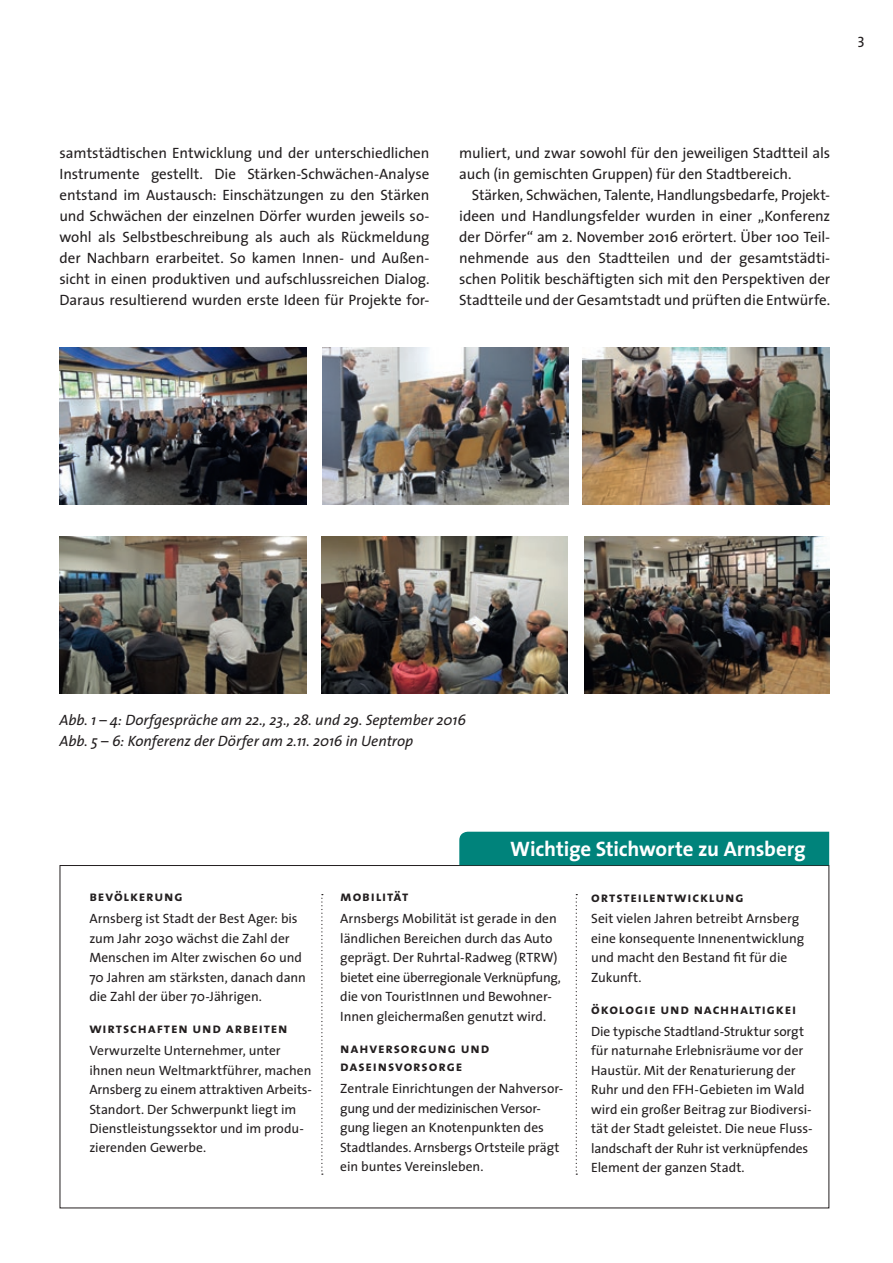
<style>
.page{position:relative;width:893px;height:1263px;background:#fff}
.page>*{position:absolute;margin:0;border:0;box-sizing:border-box;transform-origin:0 0}
.t1{font:700 21px "The Sans";letter-spacing:-.01em;color:#fff}
.t2{font:15px/21px "The Sans";letter-spacing:-.005em;color:#231f20;text-align:justify}
.t3{font:italic 15px/21px "The Sans";letter-spacing:-.005em;color:#231f20}
.t4{font:15px "The Sans Caps";color:#231f20}
.t5{font:14.25px/18px "The Sans Bold Caps";letter-spacing:.06em;color:#231f20}
.t6{font:13.5px/19.5px "The Sans";letter-spacing:-.005em;color:#231f20}
</style>
<div class="page">
<img style="left:60px;top:347px;width:246px;height:158px">
<img style="left:322px;top:347px;width:247px;height:158px">
<img style="left:583px;top:347px;width:246px;height:158px">
<img style="left:60px;top:536px;width:246px;height:158px">
<img style="left:321px;top:536px;width:247px;height:158px">
<img style="left:585px;top:536px;width:244px;height:158px">
<div style="left:459px;top:832px;width:370px;height:33px;background:#00837b"></div>
<svg style="left:321px;top:894px;width:2px;height:281px"></svg>
<svg style="left:576px;top:894px;width:1px;height:281px"></svg>
<p class="t4" style="left:857px;top:29px;width:9px">3</p>
<p class="t2" style="left:60px;top:141px;width:371px">samtstädtischen Entwicklung und der unterschiedlichen Instrumente gestellt. Die Stärken-Schwächen-Analyse entstand im Austausch: Einschätzungen zu den Stärken und Schwächen der einzelnen Dörfer wurden jeweils so&shy;wohl als Selbstbeschreibung als auch als Rückmeldung der Nachbarn erarbeitet. So kamen Innen- und Außen&shy;sicht in einen produktiven und aufschlussreichen Dialog.<br>Daraus resultierend wurden erste Ideen für Projekte for-</p>
<p class="t2" style="left:459px;top:141px;width:372px">muliert, und zwar sowohl für den jeweiligen Stadtteil als auch (in gemischten Gruppen) für den Stadtbereich.</p>
<p class="t2" style="left:459px;top:183px;width:372px;text-indent:13px">Stärken, Schwächen, Talente, Handlungsbedarfe, Projekt&shy;ideen und Handlungsfelder wurden in einer „Konferenz der Dörfer“ am 2. November 2016 erörtert. Über 100 Teil&shy;nehmende aus den Stadtteilen und der gesamtstädti&shy;schen Politik beschäftigten sich mit den Perspektiven der Stadtteile und der Gesamtstadt und prüften die Entwürfe.</p>
<p class="t3" style="left:60px;top:708px;width:408px">Abb. 1 – 4: Dorfgespräche am 22., 23., 28. und 29. September 2016<br>Abb. 5 – 6: Konferenz der Dörfer am 2.11. 2016 in Uentrop</p>
<h1 class="t1" style="left:510px;top:831px;width:297px">Wichtige Stichworte zu Arnsberg</h1>
<p class="t5" style="left:89px;top:887px;width:95px">bevölkerung</p>
<p class="t6" style="left:89px;top:908px;width:218px">Arnsberg ist Stadt der Best Ager: bis zum Jahr 2030 wächst die Zahl der Menschen im Alter zwischen 60 und 70 Jahren am stärksten, danach dann die Zahl der über 70-Jährigen.</p>
<p class="t5" style="left:89px;top:1019px;width:200px">wirtschaften und arbeiten</p>
<p class="t6" style="left:89px;top:1040px;width:224px">Verwurzelte Unternehmer, unter ihnen neun Weltmarktführer, machen Arnsberg zu einem attraktiven Arbeits-Standort. Der Schwerpunkt liegt im Dienstleistungssektor und im produ&shy;zierenden Gewerbe.</p>
<p class="t5" style="left:340px;top:887px;width:70px">mobilität</p>
<p class="t6" style="left:340px;top:908px;width:222px">Arnsbergs Mobilität ist gerade in den ländlichen Bereichen durch das Auto geprägt. Der Ruhrtal-Radweg (RTRW) bietet eine überregionale Verknüpfung, die von TouristInnen und Bewohner-Innen gleichermaßen genutzt wird.</p>
<p class="t5" style="left:340px;top:1039px;width:150px">nahversorgung und daseinsvorsorge</p>
<p class="t6" style="left:340px;top:1079px;width:224px">Zentrale Einrichtungen der Nahversor&shy;gung und der medizinischen Versor&shy;gung liegen an Knotenpunkten des Stadtlandes. Arnsbergs Ortsteile prägt ein buntes Vereinsleben.</p>
<p class="t5" style="left:591px;top:887px;width:154px">ortsteilentwicklung</p>
<p class="t6" style="left:591px;top:908px;width:215px">Seit vielen Jahren betreibt Arnsberg eine konsequente Innenentwicklung und macht den Bestand fit für die<br>Zukunft.</p>
<p class="t5" style="left:591px;top:1000px;width:207px">ökologie und nachhaltigkei</p>
<p class="t6" style="left:591px;top:1021px;width:223px">Die typische Stadtland-Struktur sorgt für naturnahe Erlebnisräume vor der Haustür. Mit der Renaturierung der Ruhr und den FFH-Gebieten im Wald wird ein großer Beitrag zur Biodiversi&shy;tät der Stadt geleistet. Die neue Fluss&shy;landschaft der Ruhr ist verknüpfendes Element der ganzen Stadt.</p>
</div>
